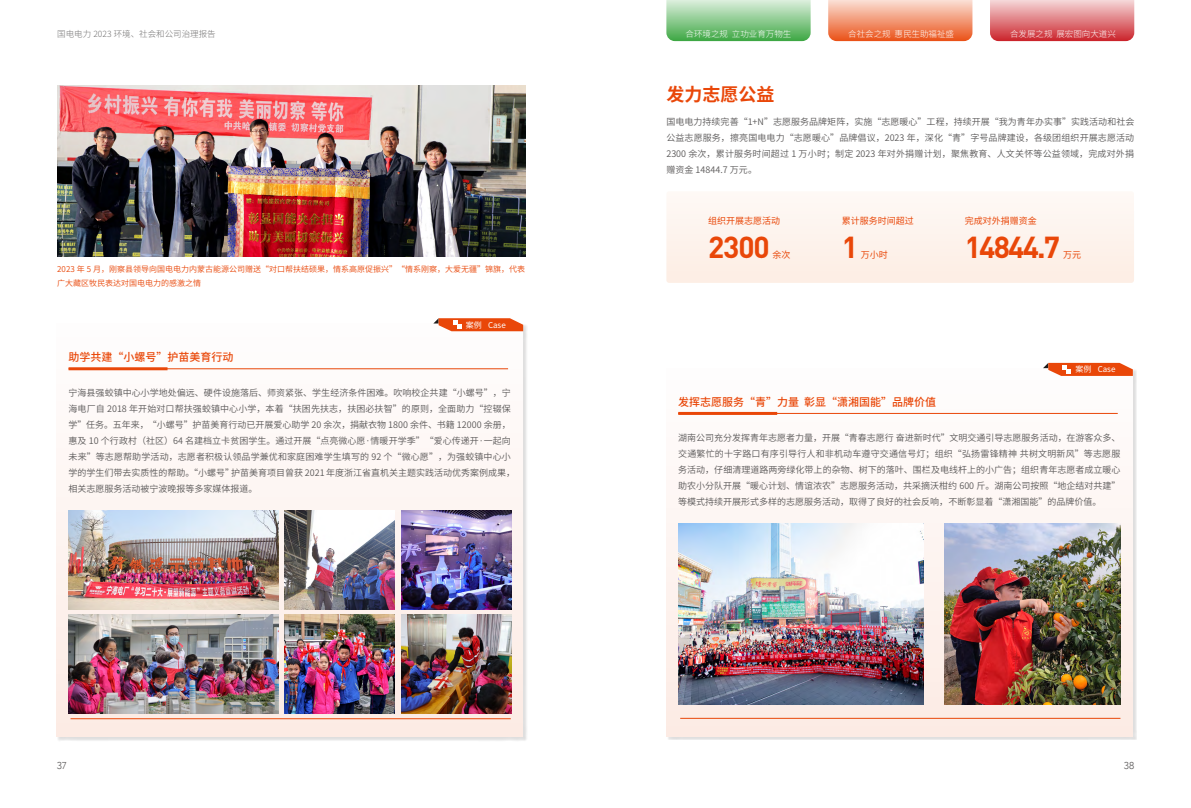
<style>
.page{position:relative;width:1191px;height:808px;background:#fff}
.page>*{position:absolute;margin:0;border:0;box-sizing:border-box;transform-origin:0 0}
.t1{font:700 30px "DIN";letter-spacing:-.06em;color:#e94709}
.t2{font:700 18px "Source Han Sans CN";color:#e94709}
.t3{font:500 11px "Source Han Sans CN";color:#e94709}
.t4{font:300 10px "Avenir";color:#595757}
.t5{font:9px/16px "Source Han Sans CN";color:#595757;text-align:justify}
.t6{font:9px "Source Han Sans CN";color:#e94709}
.t7{font:300 8.5px "Source Han Sans CN";color:#fff}
.t8{font:300 8.5px "Source Han Sans CN";color:#727171}
.t9{font:8px/14px "Source Han Sans CN";color:#e94709}
.t10{font:8px "Source Han Sans CN";color:#fff}
</style>
<div class="page">
<svg style="left:828px;top:0;width:144px;height:41px;background:#f29977"></svg>
<svg style="left:990px;top:0;width:144px;height:41px;background:#e07e83"></svg>
<svg style="left:666px;top:0;width:144px;height:41px;background:#8ecb91"></svg>
<div style="left:57px;top:323px;width:466px;height:414px;background:linear-gradient(to bottom,#fff,#f3e0d9)"></div>
<hr style="left:69px;top:369px;width:439px;height:1px;background:#e94709">
<hr style="left:69px;top:367px;width:98px;height:3px;background:#e94709">
<hr style="left:71px;top:718px;width:440px;height:1px;background:#e94709">
<svg style="left:433px;top:318px;width:90px;height:13px"></svg>
<img style="left:57px;top:85px;width:468px;height:172px">
<div style="left:667px;top:369px;width:470px;height:371px;background:#595757;opacity:.2"></div>
<div style="left:666px;top:368px;width:466px;height:368px;background:linear-gradient(to bottom,#fffefe,#f1e1d9)"></div>
<hr style="left:678px;top:413px;width:439px;height:1px;background:#e94709">
<hr style="left:678px;top:412px;width:99px;height:3px;background:#e94709">
<hr style="left:680px;top:718px;width:440px;height:1px;background:#e94709">
<svg style="left:1043px;top:363px;width:89px;height:13px"></svg>
<img style="left:678px;top:523px;width:245px;height:181px">
<img style="left:944px;top:523px;width:176px;height:181px">
<div style="left:666px;top:191px;width:468px;height:92px;background:#fdf3ed;border-radius:3px"></div>
<img style="left:69px;top:510px;width:210px;height:99px">
<img style="left:69px;top:614px;width:210px;height:99px">
<img style="left:284px;top:510px;width:110px;height:99px">
<img style="left:284px;top:614px;width:110px;height:99px">
<img style="left:401px;top:510px;width:110px;height:99px">
<img style="left:401px;top:614px;width:110px;height:99px">
<p class="t8" style="left:57px;top:29px;width:160px">国电电力 2023 环境、社会和公司治理报告</p>
<p class="t7" style="left:685px;top:29px;width:107px">合环境之规 立功业育万物生</p>
<p class="t7" style="left:848px;top:29px;width:107px">合社会之规 惠民生助福祉盛</p>
<p class="t7" style="left:1010px;top:29px;width:107px">合发展之规 展宏图向大道兴</p>
<h2 class="t2" style="left:666px;top:84px;width:109px">发力志愿公益</h2>
<p class="t5" style="left:666px;top:114px;width:469px">国电电力持续完善“1+N”志愿服务品牌矩阵，实施“志愿暖心”工程，持续开展“我为青年办实事”实践活动和社会公益志愿服务，擦亮国电电力“志愿暖心”品牌倡议，2023 年，深化“青”字号品牌建设，各级团组织开展志愿活动2300 余次，累计服务时间超过 1 万小时；制定 2023 年对外捐赠计划，聚焦教育、人文关怀等公益领域，完成对外捐赠资金 14844.7 万元。</p>
<p class="t9" style="left:57px;top:262px;width:469px">2023 年 5 月，刚察县领导向国电电力内蒙古能源公司赠送“对口帮扶结硕果，情系高原促振兴”“情系刚察，大爱无疆”锦旗，代表广大藏区牧民表达对国电电力的感激之情</p>
<p class="t3" style="left:69px;top:352px;width:166px">助学共建“小螺号”护苗美育行动</p>
<p class="t10" style="left:466px;top:321px;width:41px">案例 Case</p>
<p class="t5" style="left:69px;top:385px;width:448px;text-align:left">宁海县强蛟镇中心小学地处偏远、硬件设施落后、师资紧张、学生经济条件困难。吹响校企共建“小螺号”，宁海电厂自 2018 年开始对口帮扶强蛟镇中心小学，本着“扶困先扶志，扶困必扶智”的原则，全面助力“控辍保学”任务。五年来，“小螺号”护苗美育行动已开展爱心助学 20 余次，捐献衣物 1800 余件、书籍 12000 余册，惠及 10 个行政村（社区）64 名建档立卡贫困学生。通过开展“点亮微心愿·情暖开学季”“爱心传递开·一起向未来”等志愿帮助学活动，志愿者积极认领品学兼优和家庭困难学生填写的 92 个“微心愿”，为强蛟镇中心小学的学生们带去实质性的帮助。“小螺号”护苗美育项目曾获 2021 年度浙江省直机关主题实践活动优秀案例成果，相关志愿服务活动被宁波晚报等多家媒体报道。</p>
<p class="t6" style="left:708px;top:216px;width:73px">组织开展志愿活动</p>
<h1 class="t1" style="left:708px;top:228px;width:63px">2300</h1>
<p class="t6" style="left:772px;top:250px;width:19px">余次</p>
<p class="t6" style="left:841px;top:216px;width:73px">累计服务时间超过</p>
<h1 class="t1" style="left:841px;top:228px;width:18px">1</h1>
<p class="t6" style="left:860px;top:250px;width:28px">万小时</p>
<p class="t6" style="left:964px;top:216px;width:73px">完成对外捐赠资金</p>
<h1 class="t1" style="left:964px;top:228px;width:97px">14844.7</h1>
<p class="t6" style="left:1063px;top:250px;width:19px">万元</p>
<p class="t3" style="left:678px;top:396px;width:259px">发挥志愿服务“青”力量 彰显“潇湘国能”品牌价值</p>
<p class="t10" style="left:1075px;top:365px;width:41px">案例 Case</p>
<p class="t5" style="left:678px;top:430px;width:444px">湖南公司充分发挥青年志愿者力量，开展“青春志愿行 奋进新时代”文明交通引导志愿服务活动，在游客众多、交通繁忙的十字路口有序引导行人和非机动车遵守交通信号灯；组织“弘扬雷锋精神 共树文明新风”等志愿服务活动，仔细清理道路两旁绿化带上的杂物、树下的落叶、围栏及电线杆上的小广告；组织青年志愿者成立暖心助农小分队开展“暖心计划、情谊浓农”志愿服务活动，共采摘沃柑约 600 斤。湖南公司按照“地企结对共建”等模式持续开展形式多样的志愿服务活动，取得了良好的社会反响，不断彰显着“潇湘国能”的品牌价值。</p>
<p class="t4" style="left:57px;top:759px;width:12px">37</p>
<p class="t4" style="left:1123px;top:759px;width:12px">38</p>
</div>
